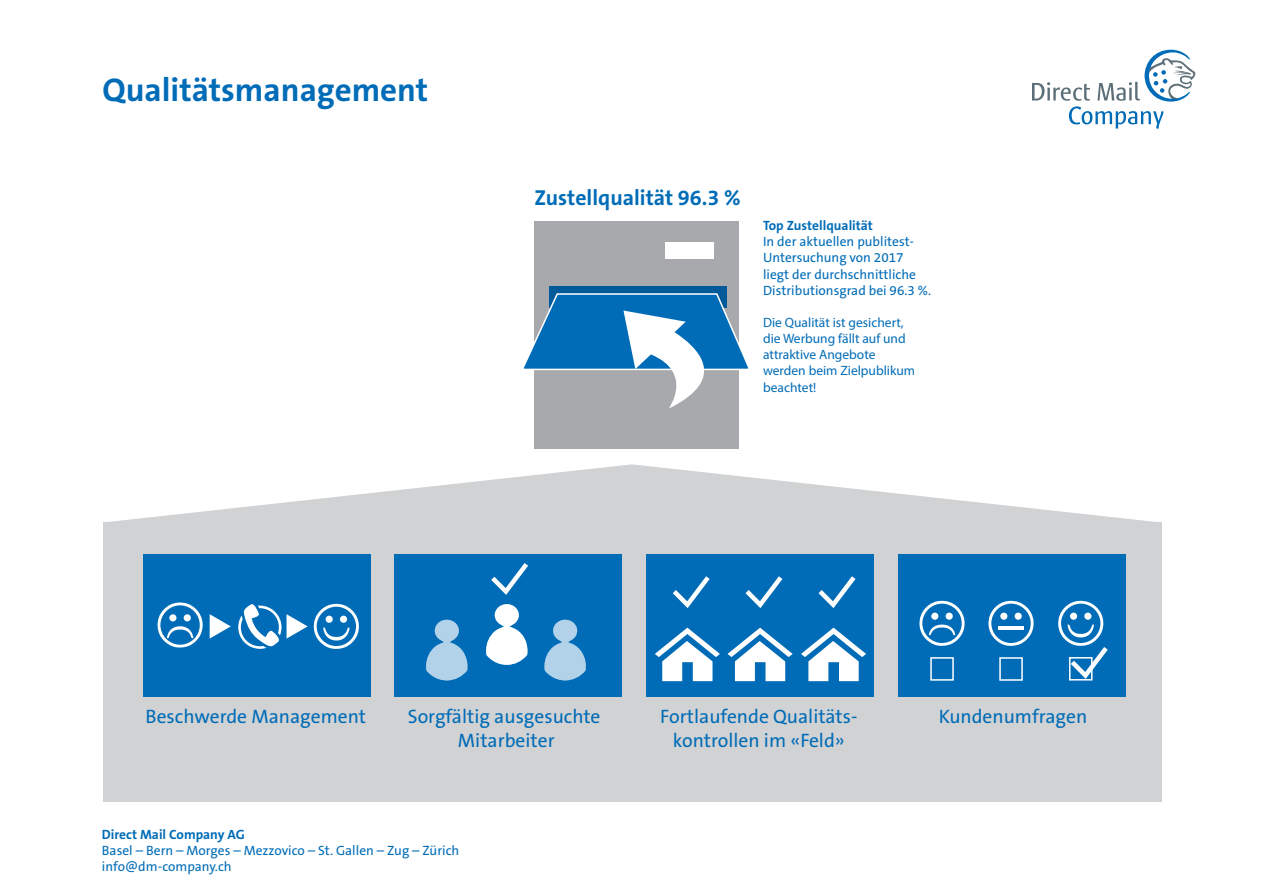
<style>
.page{position:relative;width:1263px;height:893px;background:#fff}
.page>*{position:absolute;margin:0;border:0;box-sizing:border-box;transform-origin:0 0}
.t1{font:700 33px "The Sans B HT7";color:#006cb7}
.t2{font:700 21.75px "The Sans B W7";color:#006cb7}
.t3{font:19.5px/23.4px "The Sans B W5 Plain";color:#006cb7;text-align:center}
.t4{font:13.5px/16.2px "The Sans B W5 Plain";color:#006cb7}
.t5{font:13.5px/16.2px "Myriad Pro";color:#006cb7}
.t6{font:700 13.5px "The Sans B HT7";color:#006cb7}
</style>
<div class="page">
<div style="left:103px;top:522px;width:1058px;height:280px;background:#d1d2d4"></div>
<div style="left:143px;top:555px;width:227px;height:142px;background:#006cb7"></div>
<div style="left:394px;top:555px;width:228px;height:142px;background:#006cb7"></div>
<div style="left:646px;top:555px;width:228px;height:142px;background:#006cb7"></div>
<div style="left:898px;top:554px;width:227px;height:142px;background:#006cb7"></div>
<svg style="left:238px;top:604px;width:43px;height:45px"></svg>
<svg style="left:486px;top:604px;width:41px;height:61px"></svg>
<svg style="left:544px;top:620px;width:42px;height:60px"></svg>
<svg style="left:426px;top:620px;width:41px;height:60px"></svg>
<svg style="left:1032px;top:49px;width:163px;height:80px"></svg>
<svg style="left:157px;top:602px;width:46px;height:46px"></svg>
<div style="left:169px;top:614px;width:7px;height:7px;background:#fff;border-radius:50%"></div>
<div style="left:184px;top:614px;width:7px;height:7px;background:#fff;border-radius:50%"></div>
<svg style="left:210px;top:614px;width:21px;height:25px"></svg>
<svg style="left:287px;top:603px;width:72px;height:46px"></svg>
<svg style="left:988px;top:600px;width:45px;height:46px"></svg>
<div style="left:1000px;top:613px;width:7px;height:7px;background:#fff;border-radius:50%"></div>
<div style="left:1014px;top:613px;width:8px;height:7px;background:#fff;border-radius:50%"></div>
<svg style="left:919px;top:600px;width:45px;height:46px"></svg>
<div style="left:931px;top:613px;width:7px;height:7px;background:#fff;border-radius:50%"></div>
<div style="left:945px;top:613px;width:8px;height:7px;background:#fff;border-radius:50%"></div>
<hr style="left:998px;top:627px;width:26px;height:3px;background:#fff">
<div style="left:930px;top:657px;width:24px;height:24px;border:2px solid #fff"></div>
<div style="left:999px;top:657px;width:24px;height:24px;border:2px solid #fff"></div>
<div style="left:534px;top:221px;width:204px;height:227px;background:#a8a9ad"></div>
<div style="left:549px;top:286px;width:177px;height:22px;background:#005999"></div>
<svg style="left:523px;top:292px;width:226px;height:117px"></svg>
<svg style="left:655px;top:628px;width:65px;height:53px"></svg>
<svg style="left:727px;top:628px;width:66px;height:53px"></svg>
<svg style="left:801px;top:628px;width:65px;height:53px"></svg>
<svg style="left:109px;top:464px;width:1046px;height:58px"></svg>
<div style="left:665px;top:242px;width:49px;height:17px;background:#fff"></div>
<svg style="left:491px;top:563px;width:37px;height:32px"></svg>
<svg style="left:672px;top:576px;width:38px;height:32px"></svg>
<svg style="left:745px;top:576px;width:38px;height:32px"></svg>
<svg style="left:818px;top:576px;width:38px;height:32px"></svg>
<svg style="left:1058px;top:600px;width:50px;height:81px"></svg>
<h1 class="t1" style="left:103px;top:68px;width:327px">Qualitätsmanagement</h1>
<h2 class="t2" style="left:534px;top:184px;width:208px">Zustellqualität 96.3 %</h2>
<p class="t6" style="left:763px;top:217px;width:111px">Top Zustellqualität</p>
<p class="t4" style="left:763px;top:234px;width:170px">In der aktuellen publitest-<br>Untersuchung von 2017 liegt der durchschnittliche<br>Distributionsgrad bei 96.3 %.</p>
<p class="t5" style="left:763px;top:314px;width:154px">Die Qualität ist gesichert, die Werbung fällt auf und attraktive Angebote werden beim Zielpublikum beachtet!</p>
<h3 class="t3" style="left:146px;top:705px;width:222px">Beschwerde Management</h3>
<h3 class="t3" style="left:939px;top:705px;width:150px">Kundenumfragen</h3>
<h3 class="t3" style="left:408px;top:705px;width:194px">Sorgfältig ausgesuchte<br>Mitarbeiter</h3>
<h3 class="t3" style="left:660px;top:705px;width:199px">Fortlaufende Qualitäts&shy;kontrollen im «Feld»</h3>
<p class="t6" style="left:102px;top:825px;width:144px">Direct Mail Company AG</p>
<p class="t4" style="left:102px;top:842px;width:359px">Basel – Bern – Morges – Mezzovico – St. Gallen – Zug – Zürich info@dm-company.ch</p>
</div>
